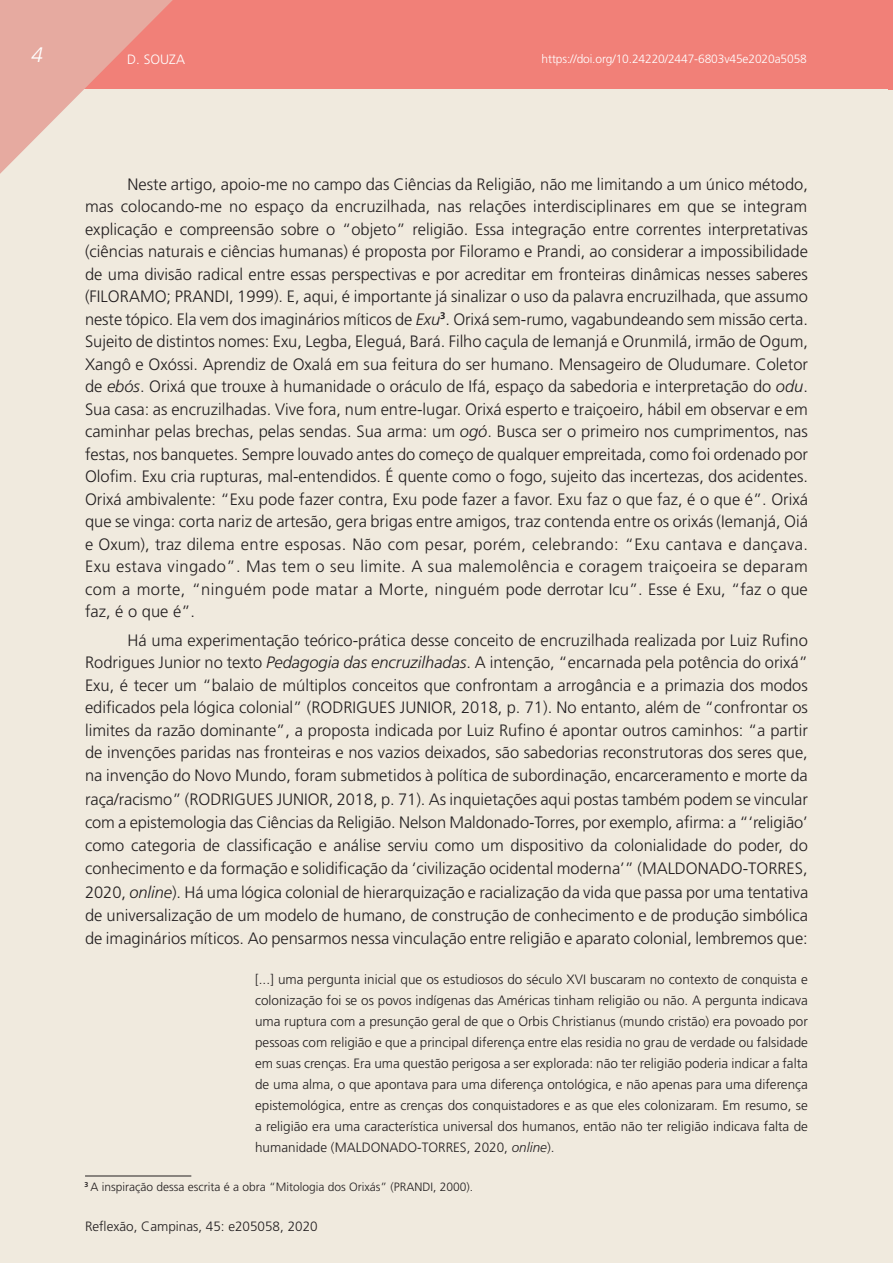
<style>
.page{position:relative;width:893px;height:1263px;background:#fff}
.page>*{position:absolute;margin:0;border:0;box-sizing:border-box;transform-origin:0 0}
.t1{font:italic 300 21px "Frutiger";color:#fff}
.P1{font:300 16.5px/22.5px "Frutiger";color:#231f20;text-align:justify}
.P1a{font:300 13.5px/21px "Frutiger";color:#231f20;text-align:justify}
.t2{font:300 13.5px "Frutiger";color:#fff}
.nota{font:300 12px "Frutiger";color:#231f20}
.t3{font:300 12px "Frutiger";letter-spacing:-.01em;color:#fff}
.s1{font-style:italic}
</style>
<div class="page">
<div style="left:0;top:0;width:893px;height:89px;background:#f18078"></div>
<svg style="left:0;top:0;width:176px;height:174px;background:#ebbcb1"></svg>
<div style="left:887px;top:0;width:6px;height:90px;background:#f18078"></div>
<hr style="left:85px;top:1175px;width:106px;height:1px;background:#231f20">
<p class="t1" style="left:31px;top:43px;width:13px">4</p>
<p class="t2" style="left:127px;top:51px;width:59px">D. SOUZA</p>
<p class="t3" style="left:542px;top:52px;width:267px">https://doi.org/10.24220/2447-6803v45e2020a5058</p>
<p class="P1" style="left:85px;top:173px;width:724px;text-indent:43px">Neste artigo, apoio-me no campo das Ciências da Religião, não me limitando a um único método, mas colocando-me no espaço da encruzilhada, nas relações interdisciplinares em que se integram explicação e compreensão sobre o “objeto” religião. Essa integração entre correntes interpretativas (ciências naturais e ciências humanas) é proposta por Filoramo e Prandi, ao considerar a impossibilidade de uma divisão radical entre essas perspectivas e por acreditar em fronteiras dinâmicas nesses saberes (FILORAMO; PRANDI, 1999). E, aqui, é importante já sinalizar o uso da palavra encruzilhada, que assumo neste tópico. Ela vem dos imaginários míticos de <span class="s1">Exu</span><sup>3</sup>. Orixá sem-rumo, vagabundeando sem missão certa.<br>Sujeito de distintos nomes: Exu, Legba, Eleguá, Bará. Filho caçula de Iemanjá e Orunmilá, irmão de Ogum, Xangô e Oxóssi. Aprendiz de Oxalá em sua feitura do ser humano. Mensageiro de Oludumare. Coletor de <span class="s1">ebós</span>. Orixá que trouxe à humanidade o oráculo de Ifá, espaço da sabedoria e interpretação do <span class="s1">odu</span>.<br>Sua casa: as encruzilhadas. Vive fora, num entre-lugar. Orixá esperto e traiçoeiro, hábil em observar e em caminhar pelas brechas, pelas sendas. Sua arma: um <span class="s1">ogó</span>. Busca ser o primeiro nos cumprimentos, nas festas, nos banquetes. Sempre louvado antes do começo de qualquer empreitada, como foi ordenado por Olofim. Exu cria rupturas, mal-entendidos. É quente como o fogo, sujeito das incertezas, dos acidentes.<br>Orixá ambivalente: “Exu pode fazer contra, Exu pode fazer a favor. Exu faz o que faz, é o que é”. Orixá que se vinga: corta nariz de artesão, gera brigas entre amigos, traz contenda entre os orixás (Iemanjá, Oiá e Oxum), traz dilema entre esposas. Não com pesar, porém, celebrando: “Exu cantava e dançava.<br>Exu estava vingado”. Mas tem o seu limite. A sua malemolência e coragem traiçoeira se deparam com a morte, “ninguém pode matar a Morte, ninguém pode derrotar Icu”. Esse é Exu, “faz o que faz, é o que é”.</p>
<p class="P1" style="left:85px;top:629px;width:725px;line-height:23px;text-indent:43px">Há uma experimentação teórico-prática desse conceito de encruzilhada realizada por Luiz Rufino Rodrigues Junior no texto <span class="s1">Pedagogia das encruzilhadas</span>. A intenção, “encarnada pela potência do orixá” Exu, é tecer um “balaio de múltiplos conceitos que confrontam a arrogância e a primazia dos modos edificados pela lógica colonial” (RODRIGUES JUNIOR, 2018, p. 71). No entanto, além de “confrontar os limites da razão dominante”, a proposta indicada por Luiz Rufino é apontar outros caminhos: “a partir de invenções paridas nas fronteiras e nos vazios deixados, são sabedorias reconstrutoras dos seres que, na invenção do Novo Mundo, foram submetidos à política de subordinação, encarceramento e morte da raça/racismo” (RODRIGUES JUNIOR, 2018, p. 71). As inquietações aqui postas também podem se vincular com a epistemologia das Ciências da Religião. Nelson Maldonado-Torres, por exemplo, afirma: a “‘religião’ como categoria de classificação e análise serviu como um dispositivo da colonialidade do poder, do conhecimento e da formação e solidificação da ‘civilização ocidental moderna’” (MALDONADO-TORRES, 2020, <span class="s1">online</span>). Há uma lógica colonial de hierarquização e racialização da vida que passa por uma tentativa de universalização de um modelo de humano, de construção de conhecimento e de produção simbólica de imaginários míticos. Ao pensarmos nessa vinculação entre religião e aparato colonial, lembremos que:</p>
<p class="P1a" style="left:255px;top:969px;width:554px">[...] uma pergunta inicial que os estudiosos do século XVI buscaram no contexto de conquista e colonização foi se os povos indígenas das Américas tinham religião ou não. A pergunta indicava uma ruptura com a presunção geral de que o Orbis Christianus (mundo cristão) era povoado por pessoas com religião e que a principal diferença entre elas residia no grau de verdade ou falsidade em suas crenças. Era uma questão perigosa a ser explorada: não ter religião poderia indicar a falta de uma alma, o que apontava para uma diferença ontológica, e não apenas para uma diferença epistemológica, entre as crenças dos conquistadores e as que eles colonizaram. Em resumo, se a religião era uma característica universal dos humanos, então não ter religião indicava falta de humanidade (MALDONADO-TORRES, 2020, <span class="s1">online</span>).</p>
<p class="nota" style="left:85px;top:1180px;width:390px"><sup>3</sup> A inspiração dessa escrita é a obra “Mitologia dos Orixás” (PRANDI, 2000).</p>
<p class="P1a" style="left:85px;top:1215px;width:234px">Reflexão, Campinas, 45: e205058, 2020</p>
</div>
